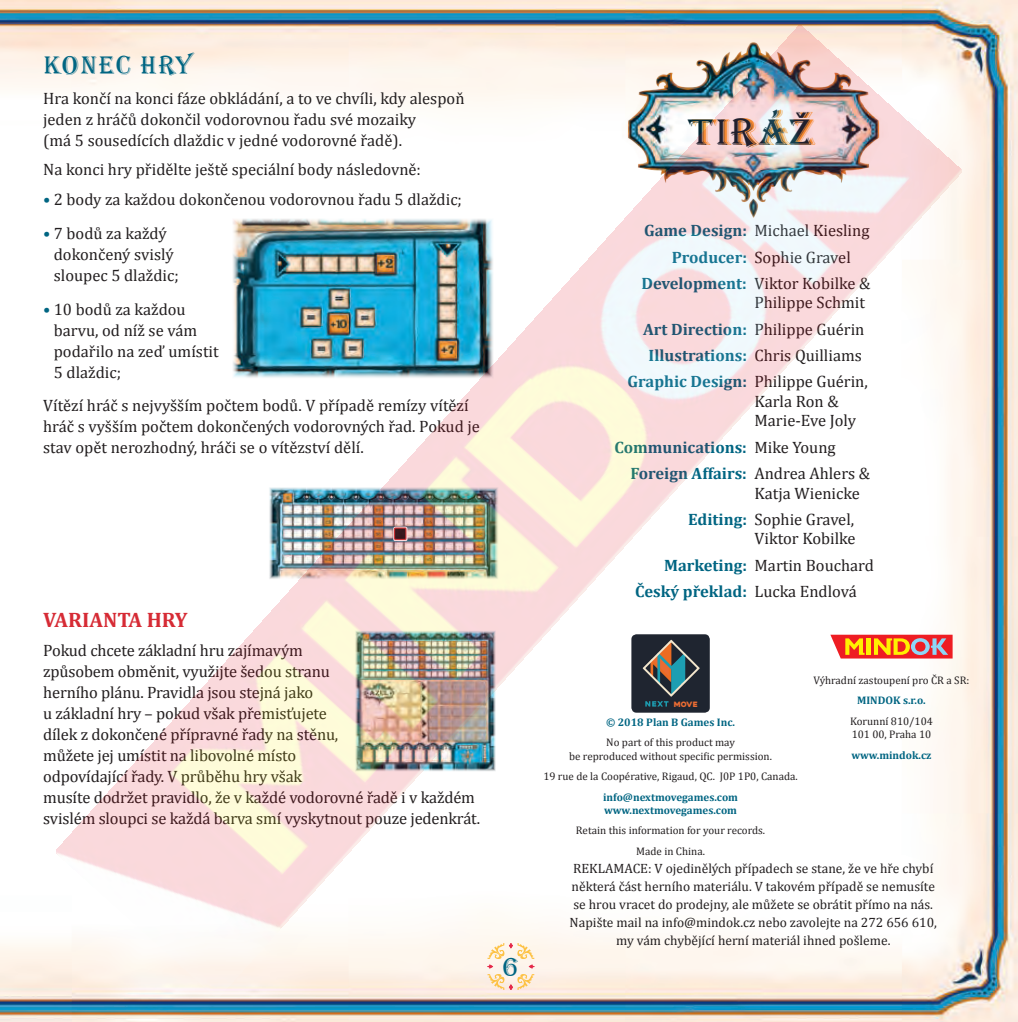
<style>
.page{position:relative;width:1018px;height:1022px;background:#fff}
.page>*{position:absolute;margin:0;border:0;box-sizing:border-box;transform-origin:0 0}
.t1{font:43.65px "Algerian cz";color:#002532}
.t2{font:30.9px "Algerian cz";color:#006582}
.t3{font:30px "Algerian cz";color:#006582}
.t4{font:700 21px "Cambria";color:#d62b35}
.t5{font:16.5px/21px "Cambria";color:#231f20}
.t6{font:700 16.5px/26.2px "Cambria";color:#006582}
.t7{font:13.5px/18px "Cambria";color:#231f20;text-align:center}
.t8{font:10.95px/13.5px "Cambria";color:#231f20;text-align:center}
.t9{font:700 10.95px/13.5px "Cambria";color:#006582}
.t10{font:7.35px "Heavitas";color:#eb6c33}
.s1{font-weight:700;color:#006582}
.s2{font-weight:400;color:#231f20}
</style>
<div class="page">
<img style="left:0;top:0;width:1018px;height:1022px">
<img style="left:56px;top:25px;width:905px;height:971px">
<h3 class="t3" style="left:43px;top:49px;width:152px">KONEC HRY</h3>
<p class="t5" style="left:43px;top:88px;width:423px">Hra končí na konci fáze obkládání, a to ve chvíli, kdy alespoň jeden z hráčů dokončil vodorovnou řadu své mozaiky<br>(má 5 sousedících dlaždic v jedné vodorovné řadě).</p>
<p class="t5" style="left:43px;top:159px;width:379px">Na konci hry přidělte ještě speciální body následovně:</p>
<p class="t5" style="left:43px;top:189px;width:420px"><span class="s1">•</span> 2 body za každou dokončenou vodorovnou řadu 5 dlaždic;</p>
<p class="t5" style="left:54px;top:223px;width:126px;text-indent:-11px"><span class="s1">•</span> 7 bodů za každý dokončený svislý sloupec 5 dlaždic;</p>
<p class="t5" style="left:54px;top:298px;width:166px;text-indent:-11px"><span class="s1">•</span> 10 bodů za každou barvu, od níž se vám podařilo na zeď umístit<br>5 dlaždic;</p>
<p class="t5" style="left:43px;top:395px;width:438px">Vítězí hráč s nejvyšším počtem bodů. V případě remízy vítězí hráč s vyšším počtem dokončených vodorovných řad. Pokud je stav opět nerozhodný, hráči se o vítězství dělí.</p>
<p class="t4" style="left:43px;top:605px;width:146px">VARIANTA HRY</p>
<p class="t5" style="left:43px;top:640px;width:439px">Pokud chcete základní hru zajímavým<br>způsobem obměnit, využijte šedou stranu<br>herního plánu. Pravidla jsou stejná jako<br>u základní hry – pokud však přemisťujete<br>dílek z dokončené přípravné řady na stěnu,<br>můžete jej umístit na libovolné místo<br>odpovídající řady. V průběhu hry však<br>musíte dodržet pravidlo, že v každé vodorovné řadě i v každém svislém sloupci se každá barva smí vyskytnout pouze jedenkrát.</p>
<h2 class="t2" style="left:501px;top:950px;width:19px">6</h2>
<h1 class="t1" style="left:687px;top:108px;width:127px">TIRÁŽ</h1>
<p class="t5" style="left:644px;top:220px;width:227px"><span class="s1">Game Design:</span> Michael Kiesling</p>
<p class="t5" style="left:672px;top:246px;width:181px"><span class="s1">Producer:</span> Sophie Gravel</p>
<p class="t5" style="left:641px;top:273px;width:231px"><span class="s1">Development:</span> Viktor Kobilke &amp;</p>
<p class="t5" style="left:754px;top:292px;width:112px">Philippe Schmit</p>
<p class="t5" style="left:643px;top:319px;width:223px"><span class="s1">Art Direction:</span> Philippe Guérin</p>
<p class="t6" style="left:649px;top:342px;width:215px">Illustrations: <span class="s2">Chris Quilliams</span></p>
<p class="t5" style="left:628px;top:371px;width:242px"><span class="s1">Graphic Design:</span> Philippe Guérin,</p>
<p class="t5" style="left:754px;top:391px;width:103px;line-height:19.5px">Karla Ron &amp;<br>Marie-Eve Joly</p>
<p class="t6" style="left:630px;top:433px;width:241px;text-indent:-16px">Communications: <span class="s2">Mike Young<br></span>Foreign Affairs: <span class="s2">Andrea Ahlers &amp;</span></p>
<p class="t5" style="left:688px;top:480px;width:173px;line-height:26.2px;text-indent:66px">Katja Wienicke<br><span class="s1">Editing:</span> Sophie Gravel,</p>
<p class="t5" style="left:754px;top:528px;width:103px">Viktor Kobilke</p>
<p class="t5" style="left:664px;top:554px;width:211px"><span class="s1">Marketing:</span> Martin Bouchard</p>
<p class="t6" style="left:635px;top:578px;width:223px">Český překlad: <span class="s2">Lucka Endlová</span></p>
<p class="t10" style="left:674px;top:699px;width:26px">MOVE</p>
<p class="t9" style="left:606px;top:715px;width:131px">© 2018 Plan B Games Inc.</p>
<p class="t8" style="left:569px;top:736px;width:204px">No part of this product may<br>be reproduced without specific permission.</p>
<p class="t8" style="left:543px;top:770px;width:256px">19 rue de la Coopérative, Rigaud, QC. J0P 1P0, Canada.</p>
<p class="t9" style="left:603px;top:790px;width:137px">info@nextmovegames.com www.nextmovegames.com</p>
<p class="t8" style="left:576px;top:820px;width:191px;line-height:20.4px">Retain this information for your records.<br>Made in China.</p>
<p class="t8" style="left:814px;top:673px;width:157px">Výhradní zastoupení pro ČR a SR:</p>
<p class="t9" style="left:857px;top:693px;width:70px">MINDOK s.r.o.</p>
<p class="t8" style="left:850px;top:714px;width:84px;text-align:left">Korunní 810/104<br>101 00, Praha 10</p>
<p class="t9" style="left:851px;top:748px;width:82px">www.mindok.cz</p>
<p class="t7" style="left:570px;top:859px;width:369px">REKLAMACE: V ojedinělých případech se stane, že ve hře chybí některá část herního materiálu. V takovém případě se nemusíte se hrou vracet do prodejny, ale můžete se obrátit přímo na nás.<br>Napište mail na info@mindok.cz nebo zavolejte na 272 656 610, my vám chybějící herní materiál ihned pošleme.</p>
</div>
